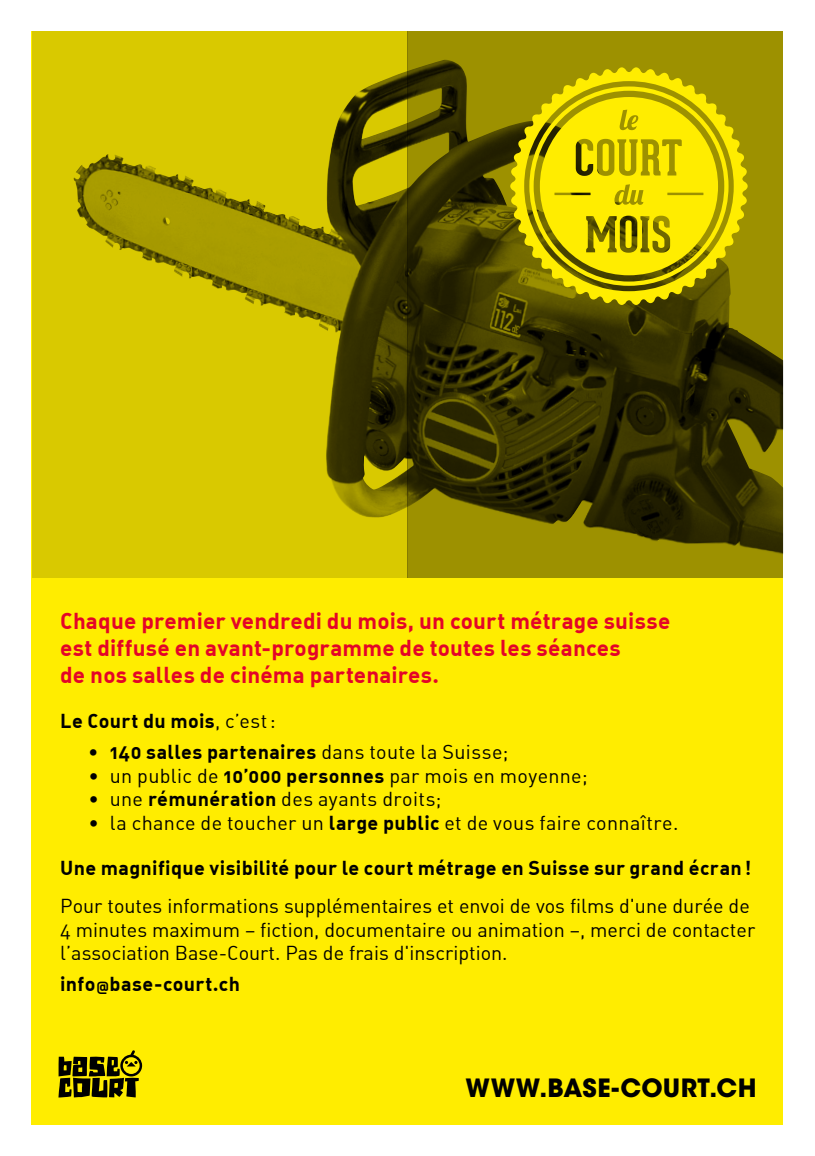
<style>
.page{position:relative;width:815px;height:1156px;background:#fff}
.page>*{position:absolute;margin:0;border:0;box-sizing:border-box;transform-origin:0 0}
.t1{font:700 25px "ITC Avant Garde Std";letter-spacing:.015em;color:#000}
.t2{font:700 22.5px/27px "DIN Alternate";letter-spacing:.005em;color:#e40428}
.t3{font:19.75px/23.8px "DIN Alternate";color:#000}
.t4{font:700 19.75px "DIN Alternate";letter-spacing:.02em;color:#000}
.t5{font:19.75px "DIN Alternate";letter-spacing:.02em;color:#000}
.s1{font-weight:400}
.s2{font-weight:700}
.s3{font-family:"Conduit ITC"}
</style>
<div class="page">
<div style="left:32px;top:578px;width:751px;height:545px;background:#ffed00"></div>
<svg style="left:32px;top:32px;width:751px;height:546px;background:#918600"></svg>
<svg style="left:510px;top:67px;width:238px;height:238px;background:#a59900"></svg>
<svg style="left:529px;top:86px;width:200px;height:200px;background:#b7a900"></svg>
<svg style="left:540px;top:97px;width:178px;height:178px;background:#dccc00"></svg>
<svg style="left:58px;top:1050px;width:84px;height:47px"></svg>
<p class="t2" style="left:60px;top:606px;width:612px">Chaque premier vendredi du mois, un court métrage suisse est diffusé en avant-programme de toutes les séances<br>de nos salles de cinéma partenaires.</p>
<p class="t4" style="left:60px;top:707px;width:217px">Le Court du mois<span class="s1">, c’est:</span></p>
<p class="t4" style="left:89px;top:738px;width:421px">• 140 salles partenaires <span class="s1">dans toute la Suisse;</span></p>
<p class="t3" style="left:89px;top:763px;width:501px">• un public de <span class="s2">10’000 personnes</span> par mois en moyenne;</p>
<p class="t5" style="left:89px;top:786px;width:354px">• une <span class="s2">rémunération</span> des ayants droits;</p>
<p class="t3" style="left:89px;top:810px;width:591px">• la chance de toucher un <span class="s2">large public</span> et de vous faire connaître.</p>
<p class="t4" style="left:60px;top:854px;width:692px">Une magnifique visibilité pour le court métrage en Suisse sur grand écran!</p>
<p class="t3" style="left:60px;top:893px;width:697px">Pour toutes informations supplémentaires et envoi de vos films d'une durée de<br>4 minutes maximum – fiction, documentaire ou animation –, merci de contacter l’association Base-Court. Pas de frais d'inscription.</p>
<p class="t4" style="left:60px;top:971px;width:181px">info<span class="s3">@</span>base-court.ch</p>
<p class="t1" style="left:465px;top:1071px;width:292px">WWW.BASE-COURT.CH</p>
</div>
